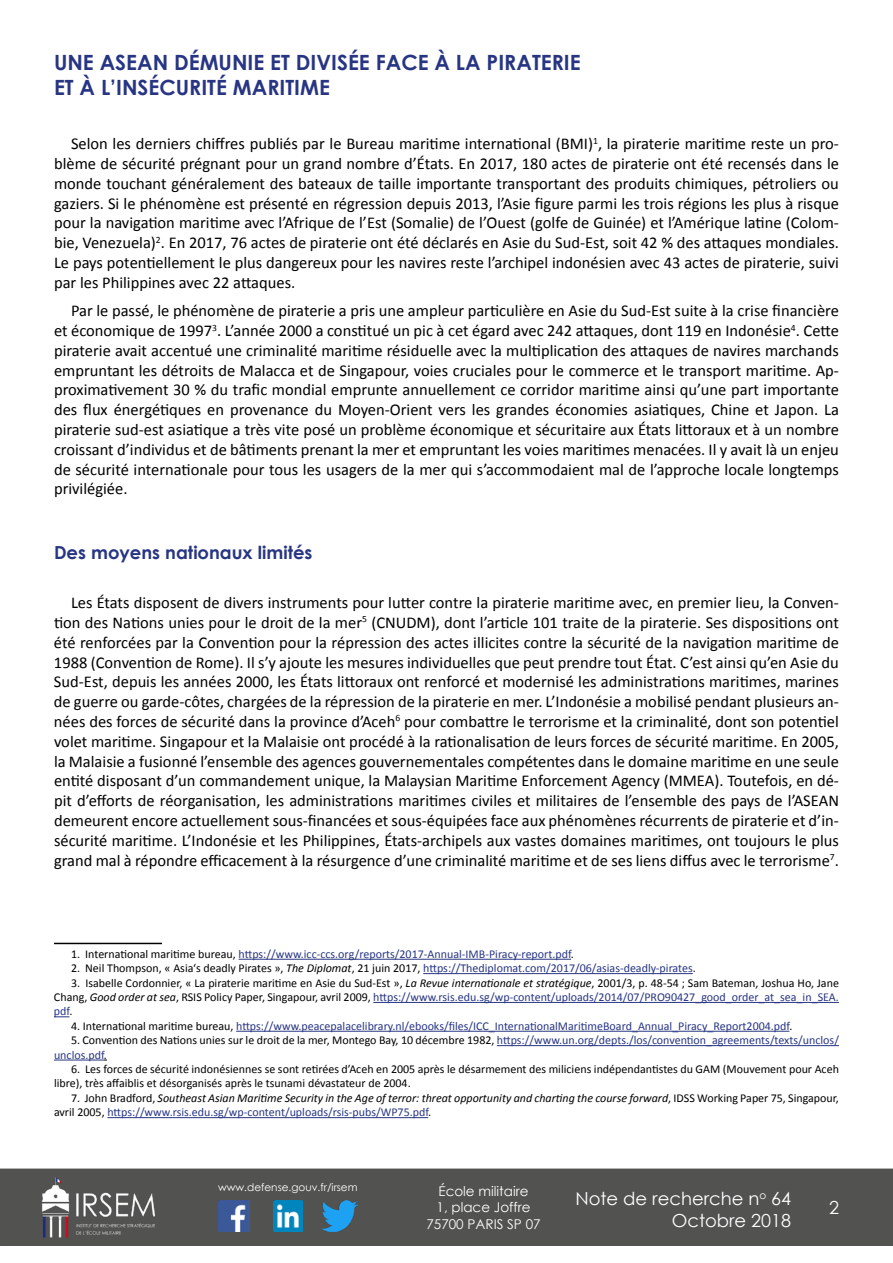
<style>
.page{position:relative;width:893px;height:1263px;background:#fff}
.page>*{position:absolute;margin:0;border:0;box-sizing:border-box;transform-origin:0 0}
.t1{font:700 21px/25.2px "Century Gothic";color:#283583}
.t2{font:18px/21.6px "Century Gothic";color:#fff;text-align:right}
.t3{font:700 18px "Century Gothic";color:#283583}
.t4{font:16.5px/19.8px "Calibri";color:#000;text-align:justify}
.t5{font:13.5px/16.2px "Century Gothic";color:#fff;text-align:center}
.t6{font:12px/14.4px "Calibri";color:#283583}
.t7{font:12px/14.4px "Calibri";color:#000;text-align:justify}
.t8{font:italic 12px/14.4px "Calibri";color:#000}
.t9{font:10.5px "Century Gothic";color:#fff}
.s1{color:#000}
.s2{font-style:italic;color:#000}
.s3{font-style:italic}
.s4{color:#283583}
.s5{font-style:normal}
.s6{font-style:normal;color:#283583}
</style>
<div class="page">
<div style="left:0;top:1168px;width:893px;height:78px;background:#525251;border:2px solid #525251"></div>
<img style="left:39px;top:1169px;width:117px;height:76px">
<img style="left:322px;top:1200px;width:36px;height:32px">
<img style="left:218px;top:1200px;width:31px;height:32px">
<img style="left:274px;top:1200px;width:28px;height:32px">
<hr style="left:54px;top:943px;width:108px;height:1px;background:#000">
<hr style="left:239px;top:959px;width:332px;height:1px;background:#283583">
<hr style="left:423px;top:973px;width:270px;height:1px;background:#283583">
<hr style="left:373px;top:1002px;width:466px;height:1px;background:#283583">
<svg style="left:54px;top:1016px;width:15px;height:1px"></svg>
<hr style="left:236px;top:1031px;width:553px;height:1px;background:#283583">
<hr style="left:497px;top:1045px;width:342px;height:1px;background:#283583">
<hr style="left:54px;top:1060px;width:50px;height:1px;background:#283583">
<hr style="left:107px;top:1117px;width:321px;height:1px;background:#283583">
<p class="t1" style="left:54px;top:49px;width:528px">UNE ASEAN DÉMUNIE ET DIVISÉE FACE À LA PIRATERIE<br>ET À L’INSÉCURITÉ MARITIME</p>
<p class="t4" style="left:54px;top:134px;width:786px;text-indent:17px">Selon les derniers chiffres publiés par le Bureau maritime international (BMI)<sup>1</sup>, la piraterie maritime reste un pro&shy;blème de sécurité prégnant pour un grand nombre d’États. En 2017, 180 actes de piraterie ont été recensés dans le monde touchant généralement des bateaux de taille importante transportant des produits chimiques, pétroliers ou gaziers. Si le phénomène est présenté en régression depuis 2013, l’Asie figure parmi les trois régions les plus à risque pour la navigation maritime avec l’Afrique de l’Est (Somalie) de l’Ouest (golfe de Guinée) et l’Amérique latine (Colom&shy;bie, Venezuela)<sup>2</sup>. En 2017, 76 actes de piraterie ont été déclarés en Asie du Sud-Est, soit 42 % des attaques mondiales.<br>Le pays potentiellement le plus dangereux pour les navires reste l’archipel indonésien avec 43 actes de piraterie, suivi par les Philippines avec 22 attaques.</p>
<p class="t4" style="left:54px;top:301px;width:786px;text-indent:17px">Par le passé, le phénomène de piraterie a pris une ampleur particulière en Asie du Sud-Est suite à la crise financière et économique de 1997<sup>3</sup>. L’année 2000 a constitué un pic à cet égard avec 242 attaques, dont 119 en Indonésie<sup>4</sup>. Cette piraterie avait accentué une criminalité maritime résiduelle avec la multiplication des attaques de navires marchands empruntant les détroits de Malacca et de Singapour, voies cruciales pour le commerce et le transport maritime. Ap&shy;proximativement 30 % du trafic mondial emprunte annuellement ce corridor maritime ainsi qu’une part importante des flux énergétiques en provenance du Moyen-Orient vers les grandes économies asiatiques, Chine et Japon. La piraterie sud-est asiatique a très vite posé un problème économique et sécuritaire aux États littoraux et à un nombre croissant d’individus et de bâtiments prenant la mer et empruntant les voies maritimes menacées. Il y avait là un enjeu de sécurité internationale pour tous les usagers de la mer qui s’accommodaient mal de l’approche locale longtemps privilégiée.</p>
<p class="t3" style="left:54px;top:538px;width:260px">Des moyens nationaux limités</p>
<p class="t4" style="left:54px;top:593px;width:786px;text-indent:17px">Les États disposent de divers instruments pour lutter contre la piraterie maritime avec, en premier lieu, la Conven&shy;tion des Nations unies pour le droit de la mer<sup>5</sup> (CNUDM), dont l’article 101 traite de la piraterie. Ses dispositions ont été renforcées par la Convention pour la répression des actes illicites contre la sécurité de la navigation maritime de 1988 (Convention de Rome). Il s’y ajoute les mesures individuelles que peut prendre tout État. C’est ainsi qu’en Asie du Sud-Est, depuis les années 2000, les États littoraux ont renforcé et modernisé les administrations maritimes, marines de guerre ou garde-côtes, chargées de la répression de la piraterie en mer. L’Indonésie a mobilisé pendant plusieurs an&shy;nées des forces de sécurité dans la province d’Aceh<sup>6</sup> pour combattre le terrorisme et la criminalité, dont son potentiel volet maritime. Singapour et la Malaisie ont procédé à la rationalisation de leurs forces de sécurité maritime. En 2005, la Malaisie a fusionné l’ensemble des agences gouvernementales compétentes dans le domaine maritime en une seule entité disposant d’un commandement unique, la Malaysian Maritime Enforcement Agency (MMEA). Toutefois, en dé&shy;pit d’efforts de réorganisation, les administrations maritimes civiles et militaires de l’ensemble des pays de l’ASEAN demeurent encore actuellement sous-financées et sous-équipées face aux phénomènes récurrents de piraterie et d’in&shy;sécurité maritime. L’Indonésie et les Philippines, États-archipels aux vastes domaines maritimes, ont toujours le plus grand mal à répondre efficacement à la résurgence d’une criminalité maritime et de ses liens diffus avec le terrorisme<sup>7</sup>.</p>
<p class="t6" style="left:71px;top:947px;width:504px"><span class="s1">1. International maritime bureau,</span> https://www.icc-ccs.org/reports/2017-Annual-IMB-Piracy-report.pdf<span class="s1">.</span></p>
<p class="t6" style="left:71px;top:961px;width:626px"><span class="s1">2. Neil Thompson, « Asia‘s deadly Pirates »,</span> <span class="s2">The Diplomat</span><span class="s1">, 21 juin 2017,</span> https://Thediplomat.com/2017/06/asias-deadly-pirates<span class="s1">.</span></p>
<p class="t7" style="left:54px;top:975px;width:786px;text-indent:17px">3. Isabelle Cordonnier, « La piraterie maritime en Asie du Sud-Est », <span class="s3">La Revue internationale et stratégique</span>, 2001/3, p. 48-54 ; Sam Bateman, Joshua Ho, Jane Chang, <span class="s3">Good order at sea</span>, RSIS Policy Paper, Singapour, avril 2009, <span class="s4">https://www.rsis.edu.sg/wp-content/uploads/2014/07/PRO90427_good_order_at_sea_in_SEA. pdf</span>.</p>
<p class="t6" style="left:71px;top:1019px;width:723px"><span class="s1">4. International maritime bureau,</span> https://www.peacepalacelibrary.nl/ebooks/files/ICC_InternationalMaritimeBoard_Annual_Piracy_Report2004.pdf<span class="s1">.</span></p>
<p class="t6" style="left:54px;top:1033px;width:786px;text-indent:17px"><span class="s1">5. Convention des Nations unies sur le droit de la mer, Montego Bay, 10 décembre 1982,</span> https://www.un.org/depts./los/convention_agreements/texts/unclos/ unclos.pdf<span class="s1">.</span></p>
<p class="t7" style="left:54px;top:1062px;width:786px;text-indent:17px">6. Les forces de sécurité indonésiennes se sont retirées d’Aceh en 2005 après le désarmement des miliciens indépendantistes du GAM (Mouvement pour Aceh libre), très affaiblis et désorganisés après le tsunami dévastateur de 2004.</p>
<p class="t8" style="left:54px;top:1090px;width:786px;text-indent:17px"><span class="s5">7. John Bradford,</span> Southeast Asian Maritime Security in the Age of terror: threat opportunity and charting the course forward<span class="s5">, IDSS Working Paper 75, Singapour, avril 2005,</span> <span class="s6">https://www.rsis.edu.sg/wp-content/uploads/rsis-pubs/WP75.pdf</span><span class="s5">.</span></p>
<p class="t9" style="left:218px;top:1179px;width:141px">www.defense.gouv.fr/irsem</p>
<p class="t5" style="left:426px;top:1183px;width:116px">École militaire<br>1, place Joffre<br>75700 PARIS SP 07</p>
<p class="t2" style="left:575px;top:1187px;width:217px">Note de recherche n<sup>o</sup> 64<br>Octobre 2018</p>
<p class="t2" style="left:829px;top:1196px;width:11px">2</p>
</div>
